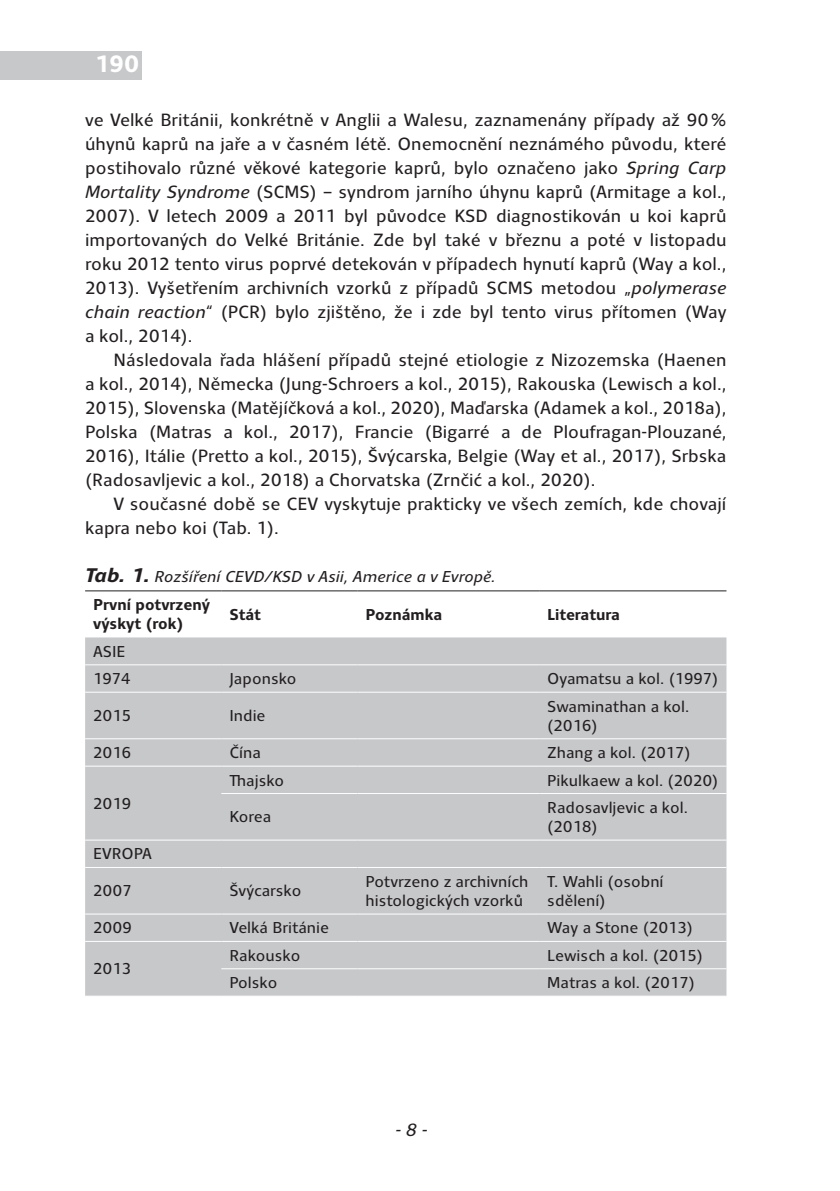
<style>
.page{position:relative;width:840px;height:1191px;background:#fff}
.page>*{position:absolute;margin:0;border:0;box-sizing:border-box;transform-origin:0 0}
.t1{font:700 24px "Clara Sans";color:#fff}
.t2{font:18px/24px "Clara Sans";color:#231f20;text-align:justify}
.t3{font:italic 18px "Clara Sans";color:#231f20}
.t4{font:16px/19.2px "Clara Sans";color:#231f20}
.t5{font:italic 16px/27.8px "Clara Sans";color:#231f20}
.t6{font:700 16px "Clara Sans";color:#231f20}
.s1{font-style:italic}
.s2{font-weight:700;font-size:20px}
.s3{font-weight:700;font-style:normal}
</style>
<div class="page">
<div style="left:0;top:51px;width:142px;height:28px;background:#c7c8ca"></div>
<div style="left:85px;top:637px;width:641px;height:358px;background:#c7c8ca"></div>
<hr style="left:85px;top:590px;width:136px;height:1px;background:#231f20">
<hr style="left:221px;top:590px;width:136px;height:1px;background:#231f20">
<hr style="left:357px;top:590px;width:182px;height:1px;background:#231f20">
<hr style="left:539px;top:590px;width:187px;height:1px;background:#231f20">
<hr style="left:85px;top:664px;width:136px;height:1px;background:#fff">
<hr style="left:221px;top:664px;width:136px;height:1px;background:#fff">
<hr style="left:357px;top:664px;width:182px;height:1px;background:#fff">
<hr style="left:539px;top:664px;width:187px;height:1px;background:#fff">
<hr style="left:85px;top:691px;width:136px;height:1px;background:#fff">
<hr style="left:221px;top:691px;width:136px;height:1px;background:#fff">
<hr style="left:357px;top:691px;width:182px;height:1px;background:#fff">
<hr style="left:539px;top:691px;width:187px;height:1px;background:#fff">
<hr style="left:85px;top:738px;width:136px;height:1px;background:#fff">
<hr style="left:221px;top:738px;width:136px;height:1px;background:#fff">
<hr style="left:357px;top:738px;width:182px;height:1px;background:#fff">
<hr style="left:539px;top:738px;width:187px;height:1px;background:#fff">
<hr style="left:85px;top:765px;width:136px;height:1px;background:#fff">
<hr style="left:221px;top:765px;width:136px;height:1px;background:#fff">
<hr style="left:357px;top:765px;width:182px;height:1px;background:#fff">
<hr style="left:539px;top:765px;width:187px;height:1px;background:#fff">
<hr style="left:221px;top:793px;width:136px;height:1px;background:#fff">
<hr style="left:357px;top:793px;width:182px;height:1px;background:#fff">
<hr style="left:539px;top:793px;width:187px;height:1px;background:#fff">
<hr style="left:85px;top:839px;width:136px;height:1px;background:#fff">
<hr style="left:221px;top:839px;width:136px;height:1px;background:#fff">
<hr style="left:357px;top:839px;width:182px;height:1px;background:#fff">
<hr style="left:539px;top:839px;width:187px;height:1px;background:#fff">
<hr style="left:85px;top:867px;width:136px;height:1px;background:#fff">
<hr style="left:221px;top:867px;width:136px;height:1px;background:#fff">
<hr style="left:357px;top:867px;width:182px;height:1px;background:#fff">
<hr style="left:539px;top:867px;width:187px;height:1px;background:#fff">
<hr style="left:85px;top:913px;width:136px;height:1px;background:#fff">
<hr style="left:221px;top:913px;width:136px;height:1px;background:#fff">
<hr style="left:357px;top:913px;width:182px;height:1px;background:#fff">
<hr style="left:539px;top:913px;width:187px;height:1px;background:#fff">
<hr style="left:85px;top:941px;width:136px;height:1px;background:#fff">
<hr style="left:221px;top:941px;width:136px;height:1px;background:#fff">
<hr style="left:357px;top:941px;width:182px;height:1px;background:#fff">
<hr style="left:539px;top:941px;width:187px;height:1px;background:#fff">
<hr style="left:221px;top:968px;width:136px;height:1px;background:#fff">
<hr style="left:357px;top:968px;width:182px;height:1px;background:#fff">
<hr style="left:539px;top:968px;width:187px;height:1px;background:#fff">
<h1 class="t1" style="left:95px;top:51px;width:46px">190</h1>
<p class="t2" style="left:85px;top:108px;width:642px">ve Velké Británii, konkrétně v Anglii a Walesu, zaznamenány případy až 90% úhynů kaprů na jaře a v časném létě. Onemocnění neznámého původu, které postihovalo různé věkové kategorie kaprů, bylo označeno jako <span class="s1">Spring Carp Mortality Syndrome</span> (SCMS) – syndrom jarního úhynu kaprů (Armitage a kol., 2007). V letech 2009 a 2011 byl původce KSD diagnostikován u koi kaprů importovaných do Velké Británie. Zde byl také v březnu a poté v listopadu roku 2012 tento virus poprvé detekován v případech hynutí kaprů (Way a kol., 2013). Vyšetřením archivních vzorků z případů SCMS metodou „<span class="s1">polymerase chain reaction</span>“ (PCR) bylo zjištěno, že i zde byl tento virus přítomen (Way a kol., 2014).</p>
<p class="t2" style="left:85px;top:348px;width:642px;text-indent:28px">Následovala řada hlášení případů stejné etiologie z Nizozemska (Haenen a kol., 2014), Německa (Jung-Schroers a kol., 2015), Rakouska (Lewisch a kol., 2015), Slovenska (Matějíčková a kol., 2020), Maďarska (Adamek a kol., 2018a), Polska (Matras a kol., 2017), Francie (Bigarré a de Ploufragan-Plouzané, 2016), Itálie (Pretto a kol., 2015), Švýcarska, Belgie (Way et al., 2017), Srbska (Radosavljevic a kol., 2018) a Chorvatska (Zrnčić a kol., 2020).</p>
<p class="t2" style="left:85px;top:492px;width:642px;text-indent:28px">V současné době se CEV vyskytuje prakticky ve všech zemích, kde chovají kapra nebo koi (Tab. 1).</p>
<p class="t5" style="left:93px;top:563px;width:404px;text-indent:-8px"><span class="s2">Tab. 1.</span> Rozšíření CEVD/KSD v Asii, Americe a v Evropě.<br><span class="s3">První potvrzený</span></p>
<p class="t6" style="left:93px;top:615px;width:92px">výskyt (rok)</p>
<p class="t6" style="left:229px;top:605px;width:33px">Stát</p>
<p class="t6" style="left:365px;top:605px;width:78px">Poznámka</p>
<p class="t6" style="left:547px;top:605px;width:74px">Literatura</p>
<p class="t4" style="left:93px;top:638px;width:39px;line-height:27.4px">ASIE<br>1974</p>
<p class="t4" style="left:229px;top:669px;width:69px">Japonsko</p>
<p class="t4" style="left:547px;top:669px;width:173px">Oyamatsu a kol. (1997)</p>
<p class="t4" style="left:93px;top:706px;width:39px">2015</p>
<p class="t4" style="left:229px;top:706px;width:38px">Indie</p>
<p class="t4" style="left:547px;top:697px;width:143px">Swaminathan a kol. (2016)</p>
<p class="t4" style="left:93px;top:743px;width:39px">2016</p>
<p class="t4" style="left:229px;top:743px;width:33px">Čína</p>
<p class="t4" style="left:547px;top:743px;width:145px">Zhang a kol. (2017)</p>
<p class="t4" style="left:93px;top:794px;width:39px">2019</p>
<p class="t4" style="left:229px;top:770px;width:56px">Thajsko</p>
<p class="t4" style="left:547px;top:770px;width:173px">Pikulkaew a kol. (2020)</p>
<p class="t4" style="left:229px;top:807px;width:43px">Korea</p>
<p class="t4" style="left:547px;top:798px;width:142px">Radosavljevic a kol. (2018)</p>
<p class="t4" style="left:93px;top:844px;width:60px">EVROPA</p>
<p class="t4" style="left:93px;top:881px;width:40px">2007</p>
<p class="t4" style="left:229px;top:881px;width:73px">Švýcarsko</p>
<p class="t4" style="left:365px;top:872px;width:164px">Potvrzeno z archivních histologických vzorků</p>
<p class="t4" style="left:547px;top:872px;width:118px">T. Wahli (osobní sdělení)</p>
<p class="t4" style="left:93px;top:918px;width:40px">2009</p>
<p class="t4" style="left:229px;top:918px;width:101px">Velká Británie</p>
<p class="t4" style="left:547px;top:918px;width:147px">Way a Stone (2013)</p>
<p class="t4" style="left:93px;top:959px;width:39px">2013</p>
<p class="t4" style="left:229px;top:946px;width:72px">Rakousko</p>
<p class="t4" style="left:547px;top:946px;width:157px">Lewisch a kol. (2015)</p>
<p class="t4" style="left:229px;top:973px;width:49px">Polsko</p>
<p class="t4" style="left:547px;top:973px;width:149px">Matras a kol. (2017)</p>
<p class="t3" style="left:395px;top:1120px;width:33px">- 8 -</p>
</div>
